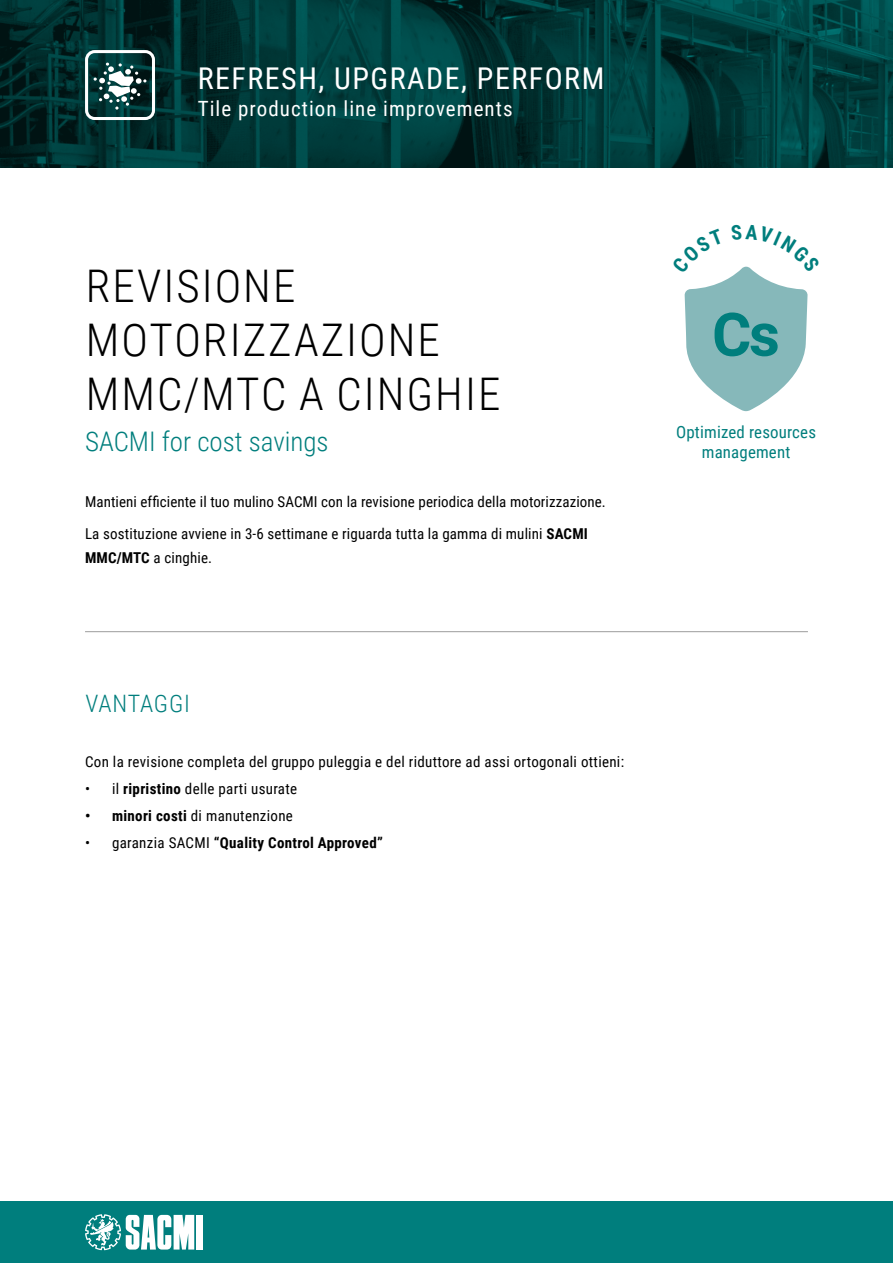
<style>
.page{position:relative;width:893px;height:1263px;background:#fff}
.page>*{position:absolute;margin:0;border:0;box-sizing:border-box;transform-origin:0 0}
.t1{font:300 45px/54px "Roboto Condensed";letter-spacing:.045em;color:#000}
.t2{font:30px "Roboto Condensed";letter-spacing:.05em;color:#fff}
.t3{font:300 27px "Roboto Condensed";color:#007e7d}
.t4{font:300 24px "Roboto Condensed";letter-spacing:.03em;color:#007e7d}
.t5{font:21px "Roboto Condensed";letter-spacing:.05em;color:#fff}
.t6{font:16.8px/20.2px "Roboto Condensed";letter-spacing:.01em;color:#007e7d;text-align:center}
.t7{font:15px/32.5px "Roboto Condensed";letter-spacing:.01em;color:#000}
.t8{font:700 15px "Roboto Condensed";letter-spacing:.02em;color:#000}
.s1{font-weight:700}
.s2{font-weight:400}
</style>
<div class="page">
<img style="left:0;top:0;width:893px;height:168px">
<hr style="left:85px;top:631px;width:723px;height:1px;background:#9c9c9c">
<div style="left:85px;top:50px;width:70px;height:70px;border:3px solid #fff;border-radius:8px"></div>
<svg style="left:94px;top:63px;width:52px;height:47px"></svg>
<div style="left:0;top:1201px;width:893px;height:62px;background:#007e7d"></div>
<div style="left:196px;top:1215px;width:6px;height:34px;background:#fff"></div>
<svg style="left:85px;top:1214px;width:109px;height:36px"></svg>
<svg style="left:684px;top:266px;width:124px;height:145px"></svg>
<h2 class="t2" style="left:198px;top:58px;width:408px">REFRESH, UPGRADE, PERFORM</h2>
<h3 class="t5" style="left:198px;top:94px;width:316px">Tile production line improvements</h3>
<h1 class="t1" style="left:86px;top:257px;width:416px">REVISIONE<br>MOTORIZZAZIONE<br>MMC/MTC A CINGHIE</h1>
<h3 class="t3" style="left:85px;top:422px;width:245px">SACMI for cost savings</h3>
<p class="t7" style="left:85px;top:485px;width:522px">Mantieni efficiente il tuo mulino SACMI con la revisione periodica della motorizzazione.<br>La sostituzione avviene in 3-6 settimane e riguarda tutta la gamma di mulini <span class="s1">SACMI</span></p>
<p class="t7" style="left:85px;top:541px;width:129px"><span class="s1">MMC/MTC</span> a cinghie.</p>
<h3 class="t4" style="left:85px;top:687px;width:106px">VANTAGGI</h3>
<p class="t7" style="left:85px;top:745px;width:541px">Con la revisione completa del gruppo puleggia e del riduttore ad assi ortogonali ottieni:</p>
<p class="t7" style="left:85px;top:772px;width:214px">• il <span class="s1">ripristino</span> delle parti usurate</p>
<p class="t7" style="left:85px;top:799px;width:209px"><span class="s1">• minori costi</span> di manutenzione</p>
<p class="t8" style="left:85px;top:832px;width:299px"><span class="s2">• garanzia SACMI</span> “Quality Control Approved”</p>
<p class="t6" style="left:676px;top:421px;width:141px">Optimized resources management</p>
</div>
